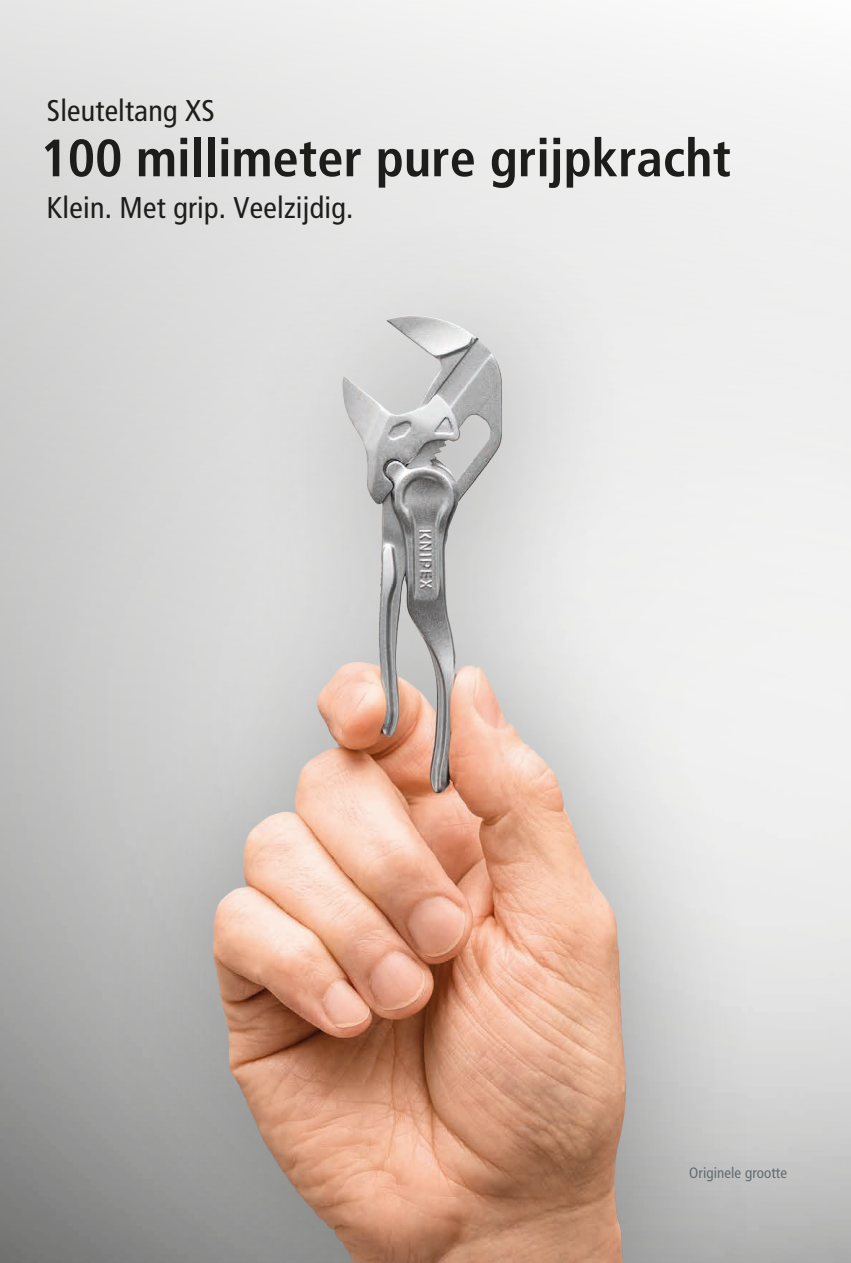
<style>
.page{position:relative;width:851px;height:1263px;background:#fff}
.page>*{position:absolute;margin:0;border:0;box-sizing:border-box;transform-origin:0 0}
.t1{font:700 condensed 52.5px "Frutiger LT Com";color:#1d1d1b}
.t2{font:condensed 30px "Frutiger LT Com";letter-spacing:.01em;color:#1d1d1b}
.t3{font:condensed 15px "Frutiger LT Com";letter-spacing:.005em;color:#626a6f}
</style>
<div class="page">
<div style="left:99px;top:204px;width:663px;height:1059px;background:#1d1d1b;opacity:.3"></div>
<img style="left:212px;top:316px;width:229px;height:696px">
<p class="t2" style="left:47px;top:93px;width:170px">Sleuteltang XS</p>
<h1 class="t1" style="left:40px;top:127px;width:692px">100 millimeter pure grijpkracht</h1>
<p class="t2" style="left:47px;top:190px;width:308px">Klein. Met grip. Veelzijdig.</p>
<p class="t3" style="left:689px;top:1164px;width:99px">Originele grootte</p>
</div>
